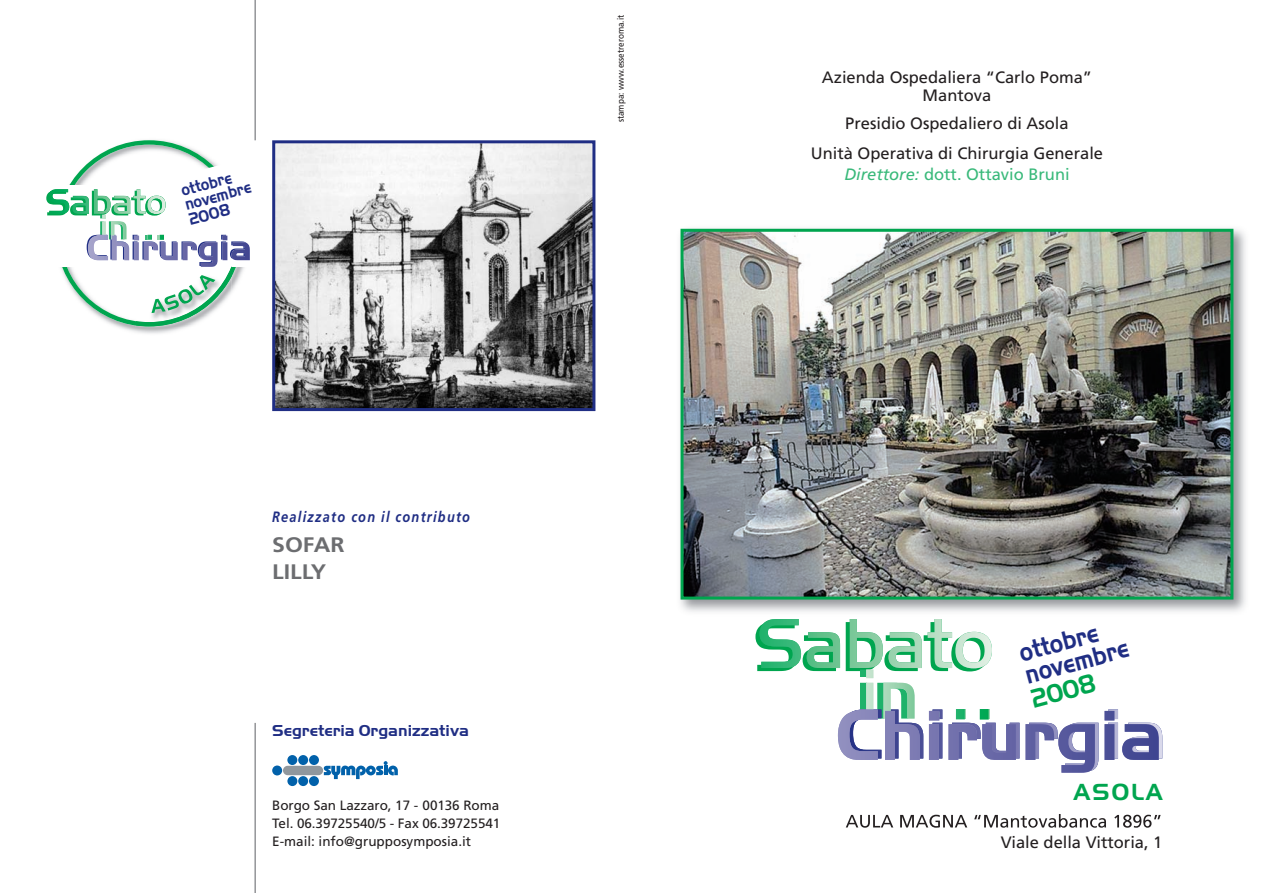
<style>
.page{position:relative;width:1276px;height:893px;background:#fff}
.page>*{position:absolute;margin:0;border:0;box-sizing:border-box;transform-origin:0 0}
.t1{font:73.5px "Handel Got D Ligh";color:#00a54f}
.t2{font:73.5px "Handel Got D Ligh";color:#1eb26a}
.t3{font:700 27.3px/22.8px "Handel Got D";color:#202e84;scale:.85 1}
.t4{font:700 27.3px "Handel Got D";color:#00a54f;scale:.85 1}
.t5{font:22.5px "Handelgothic";letter-spacing:.1em;color:#00a54f}
.t6{font:700 21px/27px "Frutiger";color:#6c6d70;scale:1.1 1}
.t7{font:700 17.4px/15.1px "Handel Got D";color:#202e84;scale:.85 1}
.t8{font:16.5px/18px "Frutiger";color:#231f20;text-align:center}
.t9{font:16.5px "Frutiger";color:#39b97a}
.t10{font:700 16.5px "Handel Got D";color:#202e84}
.t11{font:italic 700 15px "Frutiger";letter-spacing:.1em;color:#202e84;scale:.85 1}
.t12{font:13.5px/18px "Frutiger";letter-spacing:-.005em;color:#231f20;text-align:justify}
.t13{font:9px "Frutiger";color:#231f20;scale:.9 1}
.s1{font-style:italic}
.s2{font-family:"Handel Got D";font-weight:700;color:#9ad2ae}
</style>
<div class="page">
<img style="left:680px;top:228px;width:566px;height:384px">
<img style="left:684px;top:233px;width:545px;height:363px">
<div style="left:680px;top:229px;width:553px;height:371px;border:3px solid #00a54f"></div>
<img style="left:1077px;top:814px;width:84px;height:14px">
<img style="left:845px;top:814px;width:232px;height:14px">
<hr style="left:254px;top:0;width:2px;height:140px;background:#939598">
<hr style="left:254px;top:723px;width:2px;height:170px;background:#939598">
<img style="left:276px;top:144px;width:315px;height:263px">
<div style="left:272px;top:140px;width:323px;height:271px;border:3px solid #202e84"></div>
<svg style="left:759px;top:619px;width:403px;height:154px"></svg>
<svg style="left:46px;top:140px;width:210px;height:187px"></svg>
<div style="left:272px;top:765px;width:10px;height:10px;background:#0161aa;border-radius:50%"></div>
<div style="left:287px;top:755px;width:10px;height:10px;background:#0161aa;border-radius:50%"></div>
<div style="left:287px;top:776px;width:10px;height:10px;background:#0161aa;border-radius:50%"></div>
<div style="left:298px;top:776px;width:10px;height:10px;background:#0161aa;border-radius:50%"></div>
<div style="left:309px;top:776px;width:10px;height:10px;background:#0161aa;border-radius:50%"></div>
<div style="left:298px;top:755px;width:10px;height:10px;background:#0161aa;border-radius:50%"></div>
<div style="left:309px;top:755px;width:10px;height:10px;background:#0161aa;border-radius:50%"></div>
<div style="left:283px;top:766px;width:40px;height:9px;background:#90979d;border-radius:5px"></div>
<svg style="left:324px;top:761px;width:74px;height:18px"></svg>
<p class="t7" style="left:179px;top:183px;width:81px;rotate:-15deg">ottobre novembre<br>2008</p>
<p class="t11" style="left:272px;top:510px;width:234px">Realizzato con il contributo</p>
<p class="t6" style="left:272px;top:532px;width:67px">SOFAR<br>LILLY</p>
<p class="t10" style="left:272px;top:721px;width:198px">Segreteria Organizzativa</p>
<p class="t12" style="left:272px;top:797px;width:230px">Borgo San Lazzaro, 17 - 00136 Roma Tel. 06.39725540/5 - Fax 06.39725541<br>E-mail: info@grupposymposia.it</p>
<p class="t13" style="left:617px;top:122px;width:121px;rotate:-90deg">stampa: www.essetreroma.it</p>
<p class="t8" style="left:822px;top:69px;width:272px">Azienda Ospedaliera “Carlo Poma”<br>Mantova</p>
<p class="t8" style="left:811px;top:110px;width:294px;line-height:30px">Presidio Ospedaliero di Asola<br>Unità Operativa di Chirurgia Generale</p>
<p class="t9" style="left:844px;top:168px;width:227px"><span class="s1">Direttore:</span> dott. Ottavio Bruni</p>
<h1 class="t1" style="left:753px;top:603px;width:239px">Sabato</h1>
<h1 class="t2" style="left:855px;top:650px;width:140px">in <span class="s2">..</span></h1>
<h2 class="t3" style="left:1016px;top:641px;width:127px;rotate:-15deg">ottobre novembre</h2>
<h2 class="t4" style="left:1027px;top:683px;width:78px;rotate:-15deg">2008</h2>
<h3 class="t5" style="left:1074px;top:779px;width:90px">ASOLA</h3>
<p class="t8" style="left:1001px;top:835px;width:163px">Viale della Vittoria, 1</p>
</div>
